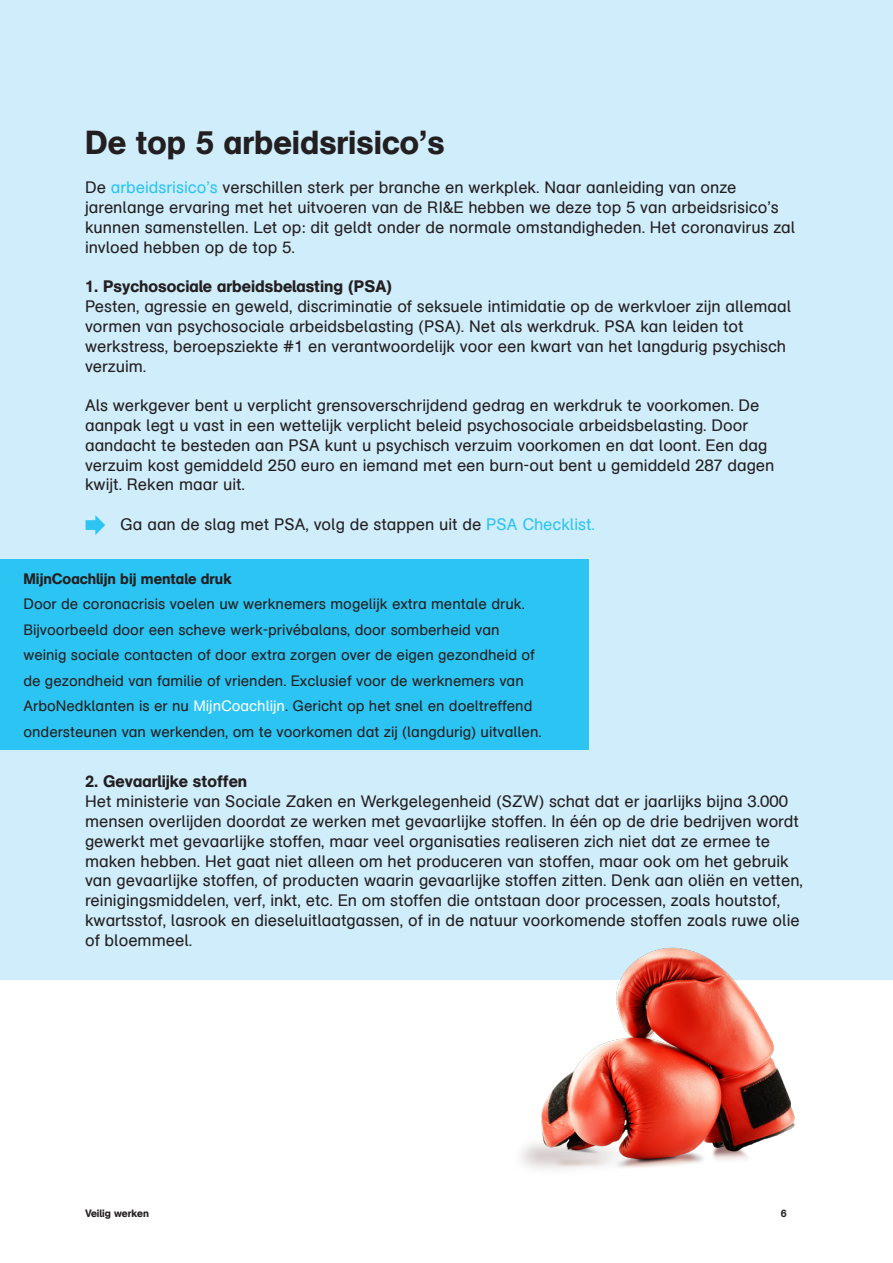
<style>
.page{position:relative;width:893px;height:1263px;background:#fff}
.page>*{position:absolute;margin:0;border:0;box-sizing:border-box;transform-origin:0 0}
.Grote_kop{font:33px "AG Schoolbook Medium A";color:#231f20}
.Platte_tekst{font:16.5px/19.8px "AG Schoolbook Regular A";color:#231f20}
.Alineakop{font:16.5px "AG Schoolbook Medium A";color:#231f20}
.Citaat{font:15px/25.5px "AG Schoolbook Regular A";color:#231f20}
.Citaat-2{font:15px "AG Schoolbook Medium A";color:#231f20}
.t1{font:10.5px "AG Schoolbook Medium A";color:#231f20}
.s1{color:#2bc4f3}
.s2{color:#fff}
</style>
<div class="page">
<div style="left:0;top:0;width:893px;height:979px;background:#d0edfb"></div>
<img style="left:504px;top:947px;width:336px;height:222px">
<div style="left:0;top:559px;width:588px;height:191px;background:#2bc4f3"></div>
<p class="Grote_kop" style="left:85px;top:122px;width:361px">De top 5 arbeidsrisico’s</p>
<p class="Platte_tekst" style="left:85px;top:178px;width:712px">De <span class="s1">arbeidsrisico’s</span> verschillen sterk per branche en werkplek. Naar aanleiding van onze jarenlange ervaring met het uitvoeren van de RI&amp;E hebben we deze top 5 van arbeidsrisico’s kunnen samenstellen. Let op: dit geldt onder de normale omstandigheden. Het coronavirus zal invloed hebben op de top 5.</p>
<p class="Alineakop" style="left:85px;top:277px;width:309px">1. Psychosociale arbeidsbelasting (PSA)</p>
<p class="Platte_tekst" style="left:85px;top:297px;width:708px">Pesten, agressie en geweld, discriminatie of seksuele intimidatie op de werkvloer zijn allemaal vormen van psychosociale arbeidsbelasting (PSA). Net als werkdruk. PSA kan leiden tot werkstress, beroepsziekte #1 en verantwoordelijk voor een kwart van het langdurig psychisch verzuim.</p>
<p class="Platte_tekst" style="left:85px;top:396px;width:691px">Als werkgever bent u verplicht grensoverschrijdend gedrag en werkdruk te voorkomen. De aanpak legt u vast in een wettelijk verplicht beleid psychosociale arbeidsbelasting. Door aandacht te besteden aan PSA kunt u psychisch verzuim voorkomen en dat loont. Een dag verzuim kost gemiddeld 250 euro en iemand met een burn-out bent u gemiddeld 287 dagen kwijt. Reken maar uit.</p>
<p class="Platte_tekst" style="left:120px;top:515px;width:476px">Ga aan de slag met PSA, volg de stappen uit de <span class="s1">PSA Checklist.</span></p>
<p class="Citaat-2" style="left:23px;top:569px;width:210px">MijnCoachlijn bij mentale druk</p>
<p class="Citaat" style="left:23px;top:592px;width:520px">Door de coronacrisis voelen uw werknemers mogelijk extra mentale druk.<br>Bijvoorbeeld door een scheve werk-privébalans, door somberheid van weinig sociale contacten of door extra zorgen over de eigen gezondheid of de gezondheid van familie of vrienden. Exclusief voor de werknemers van ArboNedklanten is er nu <span class="s2">MijnCoachlijn</span>. Gericht op het snel en doeltreffend ondersteunen van werkenden, om te voorkomen dat zij (langdurig) uitvallen.</p>
<p class="Alineakop" style="left:85px;top:772px;width:164px">2. Gevaarlijke stoffen</p>
<p class="Platte_tekst" style="left:85px;top:792px;width:719px">Het ministerie van Sociale Zaken en Werkgelegenheid (SZW) schat dat er jaarlijks bijna 3.000 mensen overlijden doordat ze werken met gevaarlijke stoffen. In één op de drie bedrijven wordt gewerkt met gevaarlijke stoffen, maar veel organisaties realiseren zich niet dat ze ermee te maken hebben. Het gaat niet alleen om het produceren van stoffen, maar ook om het gebruik van gevaarlijke stoffen, of producten waarin gevaarlijke stoffen zitten. Denk aan oliën en vetten, reinigingsmiddelen, verf, inkt, etc. En om stoffen die ontstaan door processen, zoals houtstof, kwartsstof, lasrook en dieseluitlaatgassen, of in de natuur voorkomende stoffen zoals ruwe olie of bloemmeel.</p>
<p class="t1" style="left:85px;top:1207px;width:65px">Veilig werken</p>
<p class="t1" style="left:781px;top:1207px;width:7px">6</p>
</div>
